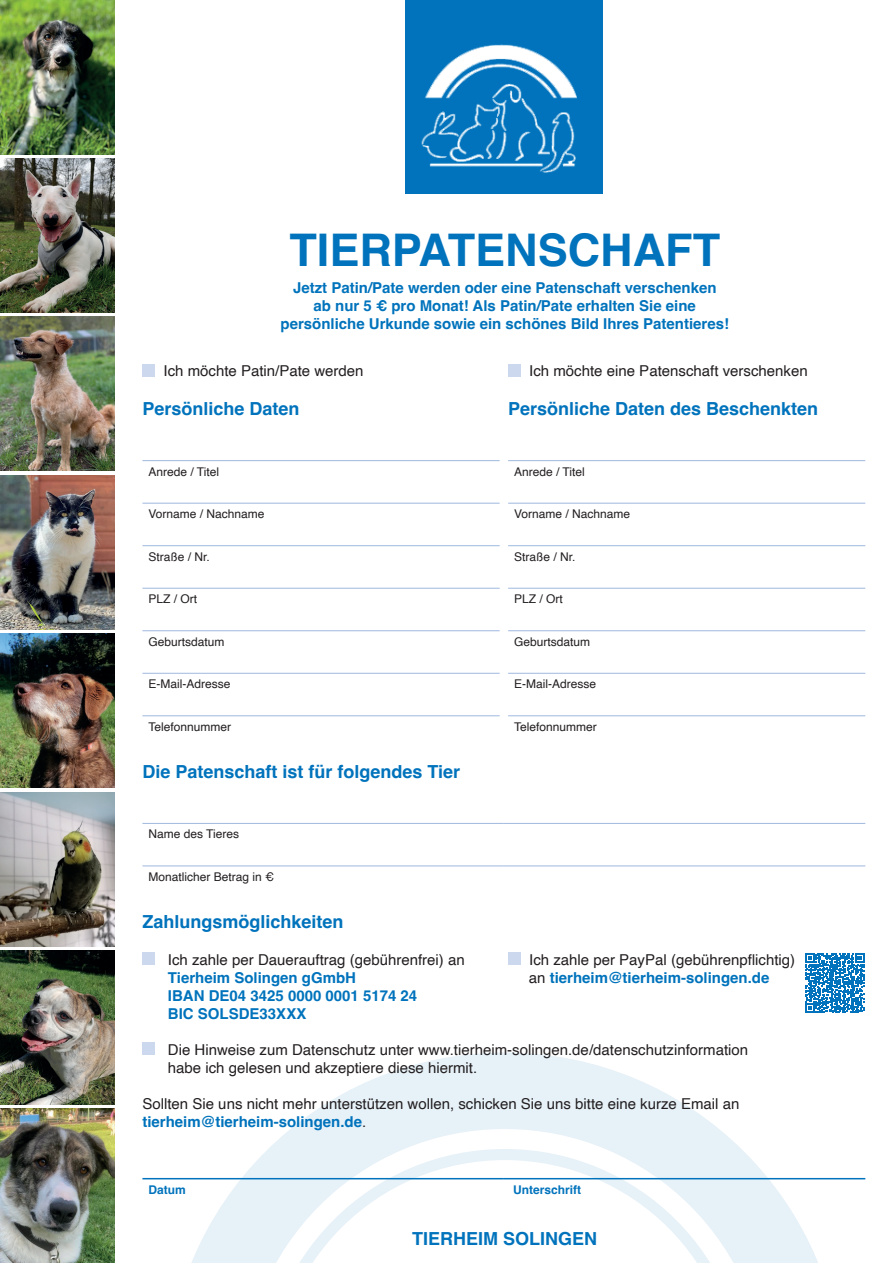
<style>
.page{position:relative;width:893px;height:1263px;background:#fff}
.page>*{position:absolute;margin:0;border:0;box-sizing:border-box;transform-origin:0 0}
.t1{font:700 45px "Helvetica";color:#0073bc}
.t2{font:700 18px "Helvetica";color:#0073bc}
.t3{font:15px/18px "Helvetica";color:#231f20}
.t4{font:700 15px "Helvetica";color:#0073bc}
.t5{font:12px "Helvetica";color:#231f20}
.t6{font:700 12px "Helvetica";color:#0073bc}
.s1{font-weight:400;color:#231f20}
.s2{font-weight:700;color:#0073bc}
</style>
<div class="page">
<div style="left:405px;top:0;width:198px;height:193px;background:#0073bc"></div>
<img style="left:421px;top:44px;width:156px;height:129px">
<svg style="left:166px;top:1052px;width:677px;height:211px"></svg>
<svg style="left:263px;top:1149px;width:484px;height:114px"></svg>
<div style="left:142px;top:364px;width:13px;height:12px;background:#ccd8ed"></div>
<div style="left:508px;top:364px;width:13px;height:12px;background:#ccd8ed"></div>
<hr style="left:142px;top:460px;width:358px;height:1px;background:#9fb8df">
<hr style="left:142px;top:503px;width:358px;height:1px;background:#9fb8df">
<hr style="left:142px;top:545px;width:358px;height:1px;background:#9fb8df">
<hr style="left:142px;top:588px;width:358px;height:1px;background:#9fb8df">
<hr style="left:142px;top:630px;width:358px;height:1px;background:#9fb8df">
<hr style="left:142px;top:673px;width:358px;height:1px;background:#9fb8df">
<hr style="left:142px;top:715px;width:358px;height:1px;background:#9fb8df">
<hr style="left:508px;top:460px;width:357px;height:1px;background:#9fb8df">
<hr style="left:508px;top:503px;width:357px;height:1px;background:#9fb8df">
<hr style="left:508px;top:545px;width:357px;height:1px;background:#9fb8df">
<hr style="left:508px;top:588px;width:357px;height:1px;background:#9fb8df">
<hr style="left:508px;top:630px;width:357px;height:1px;background:#9fb8df">
<hr style="left:508px;top:673px;width:357px;height:1px;background:#9fb8df">
<hr style="left:508px;top:715px;width:357px;height:1px;background:#9fb8df">
<hr style="left:142px;top:823px;width:362px;height:1px;background:#9fb8df">
<hr style="left:504px;top:823px;width:361px;height:1px;background:#9fb8df">
<hr style="left:142px;top:865px;width:362px;height:1px;background:#9fb8df">
<hr style="left:504px;top:865px;width:361px;height:1px;background:#9fb8df">
<hr style="left:142px;top:1178px;width:362px;height:1px;background:#0073bc">
<hr style="left:504px;top:1178px;width:361px;height:1px;background:#0073bc">
<div style="left:142px;top:952px;width:13px;height:13px;background:#ccd8ed"></div>
<div style="left:508px;top:952px;width:13px;height:13px;background:#ccd8ed"></div>
<div style="left:142px;top:1042px;width:13px;height:13px;background:#ccd8ed"></div>
<img style="left:0;top:0;width:115px;height:154px">
<img style="left:0;top:158px;width:115px;height:154px">
<img style="left:0;top:317px;width:115px;height:154px">
<img style="left:0;top:475px;width:115px;height:154px">
<img style="left:0;top:634px;width:115px;height:154px">
<img style="left:0;top:792px;width:115px;height:154px">
<img style="left:0;top:950px;width:115px;height:154px">
<img style="left:0;top:1109px;width:115px;height:154px">
<svg style="left:805px;top:953px;width:59px;height:60px"></svg>
<p class="t1" style="left:289px;top:222px;width:432px">TIERPATENSCHAFT</p>
<p class="t4" style="left:293px;top:279px;width:425px">Jetzt Patin/Pate werden oder eine Patenschaft verschenken</p>
<p class="t4" style="left:314px;top:297px;width:384px">ab nur 5 € pro Monat! Als Patin/Pate erhalten Sie eine</p>
<p class="t4" style="left:281px;top:315px;width:450px">persönliche Urkunde sowie ein schönes Bild Ihres Patentieres!</p>
<p class="t3" style="left:164px;top:363px;width:202px">Ich möchte Patin/Pate werden</p>
<p class="t3" style="left:529px;top:363px;width:280px">Ich möchte eine Patenschaft verschenken</p>
<p class="t2" style="left:142px;top:398px;width:159px">Persönliche Daten</p>
<p class="t2" style="left:508px;top:398px;width:312px">Persönliche Daten des Beschenkten</p>
<p class="t5" style="left:148px;top:462px;width:72px">Anrede / Titel</p>
<p class="t5" style="left:148px;top:505px;width:118px">Vorname / Nachname</p>
<p class="t5" style="left:148px;top:547px;width:63px">Straße / Nr.</p>
<p class="t5" style="left:148px;top:590px;width:50px">PLZ / Ort</p>
<p class="t5" style="left:148px;top:632px;width:78px">Geburtsdatum</p>
<p class="t5" style="left:148px;top:675px;width:84px">E-Mail-Adresse</p>
<p class="t5" style="left:148px;top:717px;width:84px">Telefonnummer</p>
<p class="t2" style="left:142px;top:761px;width:319px">Die Patenschaft ist für folgendes Tier</p>
<p class="t5" style="left:148px;top:825px;width:92px">Name des Tieres</p>
<p class="t5" style="left:148px;top:867px;width:127px">Monatlicher Betrag in €</p>
<p class="t2" style="left:142px;top:911px;width:203px">Zahlungsmöglichkeiten</p>
<p class="t5" style="left:514px;top:462px;width:72px">Anrede / Titel</p>
<p class="t5" style="left:514px;top:505px;width:118px">Vorname / Nachname</p>
<p class="t5" style="left:514px;top:547px;width:63px">Straße / Nr.</p>
<p class="t5" style="left:514px;top:590px;width:50px">PLZ / Ort</p>
<p class="t5" style="left:514px;top:632px;width:78px">Geburtsdatum</p>
<p class="t5" style="left:514px;top:675px;width:84px">E-Mail-Adresse</p>
<p class="t5" style="left:514px;top:717px;width:84px">Telefonnummer</p>
<p class="t3" style="left:168px;top:951px;width:298px">Ich zahle per Dauerauftrag (gebührenfrei) an</p>
<p class="t3" style="left:529px;top:951px;width:267px">Ich zahle per PayPal (gebührenpflichtig)</p>
<p class="t4" style="left:168px;top:968px;width:190px">Tierheim Solingen gGmbH</p>
<p class="t4" style="left:529px;top:968px;width:242px"><span class="s1">an</span> tierheim@tierheim-solingen.de</p>
<p class="t4" style="left:168px;top:986px;width:251px">IBAN DE04 3425 0000 0001 5174 24</p>
<p class="t4" style="left:168px;top:1004px;width:140px">BIC SOLSDE33XXX</p>
<p class="t3" style="left:168px;top:1041px;width:582px">Die Hinweise zum Datenschutz unter www.tierheim-solingen.de/datenschutzinformation habe ich gelesen und akzeptiere diese hiermit.</p>
<p class="t3" style="left:142px;top:1095px;width:598px">Sollten Sie uns nicht mehr unterstützen wollen, schicken Sie uns bitte eine kurze Email an <span class="s2">tierheim@tierheim-solingen.de</span>.</p>
<p class="t6" style="left:148px;top:1182px;width:39px">Datum</p>
<p class="t6" style="left:513px;top:1182px;width:70px">Unterschrift</p>
<p class="t2" style="left:412px;top:1227px;width:187px">TIERHEIM SOLINGEN</p>
</div>
